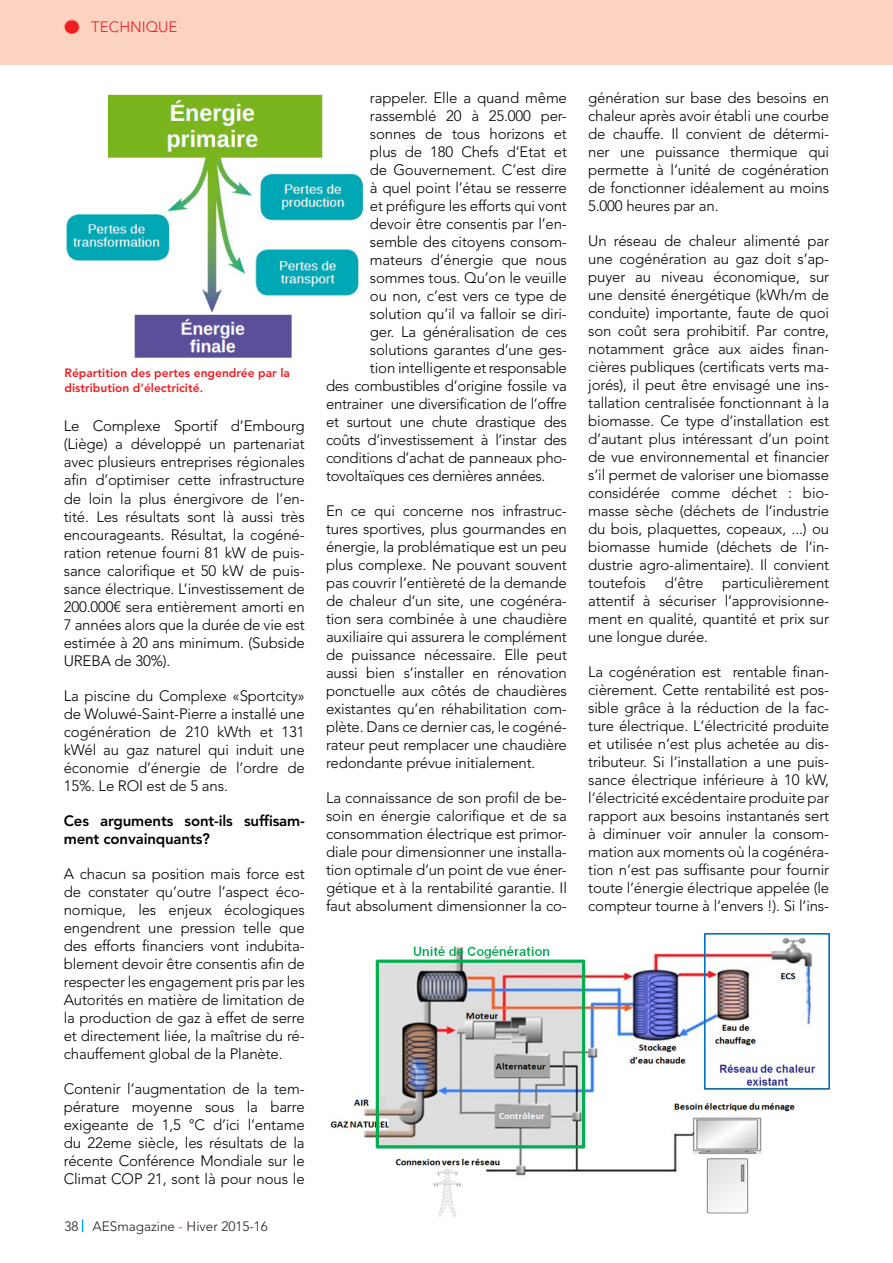
<style>
.page{position:relative;width:893px;height:1263px;background:#fff}
.page>*{position:absolute;margin:0;border:0;box-sizing:border-box;transform-origin:0 0}
.Texte{font:300 15px/18px "Avenir LT Std";letter-spacing:-.01em;color:#000;text-align:justify}
.Texte-2{font:800 15px/18px "Avenir LT Std";letter-spacing:-.01em;color:#000}
.Texte-3{font:300 15px "Avenir LT Std";color:#ee1d23}
.t1{font:300 13.5px "Avenir LT Std";color:#231f20}
.Signature{font:800 12px/14.4px "Avenir LT Std";color:#ee1d23}
.s1{color:#ed028c}
</style>
<div class="page">
<div style="left:0;top:0;width:893px;height:65px;background:#fcd2c0"></div>
<img style="left:66px;top:94px;width:298px;height:264px">
<svg style="left:82px;top:1219px;width:1px;height:13px"></svg>
<svg style="left:64px;top:20px;width:16px;height:15px"></svg>
<img style="left:330px;top:934px;width:499px;height:283px">
<p class="Texte-3" style="left:91px;top:18px;width:88px">TECHNIQUE</p>
<p class="Signature" style="left:64px;top:366px;width:227px">Répartition des pertes engendrée par la distribution d’électricité.</p>
<p class="Texte" style="left:64px;top:417px;width:242px">Le Complexe Sportif d’Embourg (Liège) a développé un partenariat avec plusieurs entreprises régionales afin d’optimiser cette infrastructure de loin la plus énergivore de l’en&shy;tité. Les résultats sont là aussi très encourageants. Résultat, la cogéné&shy;ration retenue fourni 81 kW de puis&shy;sance calorifique et 50 kW de puis&shy;sance électrique. L’investissement de 200.000€ sera entièrement amorti en 7 années alors que la durée de vie est estimée à 20 ans minimum. (Subside UREBA de 30%).</p>
<p class="Texte" style="left:64px;top:686px;width:242px">La piscine du Complexe «Sportcity» de Woluwé-Saint-Pierre a installé une cogénération de 210 kWth et 131 kWél au gaz naturel qui induit une économie d’énergie de l’ordre de 15%. Le ROI est de 5 ans.</p>
<p class="Texte-2" style="left:64px;top:811px;width:242px">Ces arguments sont-ils suffisam&shy;ment convainquants?</p>
<p class="Texte" style="left:64px;top:864px;width:242px">A chacun sa position mais force est de constater qu’outre l’aspect éco&shy;nomique, les enjeux écologiques engendrent une pression telle que des efforts financiers vont indubita&shy;blement devoir être consentis afin de respecter les engagement pris par les Autorités en matière de limitation de la production de gaz à effet de serre et directement liée, la maîtrise du ré&shy;chauffement global de la Planète.</p>
<p class="Texte" style="left:64px;top:1079px;width:242px">Contenir l’augmentation de la tem&shy;pérature moyenne sous la barre exigeante de 1,5 °C d’ici l’entame du 22eme siècle, les résultats de la récente Conférence Mondiale sur le Climat COP 21, sont là pour nous le</p>
<p class="t1" style="left:64px;top:1218px;width:205px">38 AESmagazine <span class="s1">-</span> Hiver 2015-16</p>
<p class="Texte" style="left:370px;top:89px;width:199px">rappeler. Elle a quand même</p>
<p class="Texte" style="left:370px;top:107px;width:199px">rassemblé 20 à 25.000 per-</p>
<p class="Texte" style="left:370px;top:125px;width:199px">sonnes de tous horizons et</p>
<p class="Texte" style="left:370px;top:143px;width:199px">plus de 180 Chefs d’Etat et</p>
<p class="Texte" style="left:370px;top:161px;width:199px">de Gouvernement. C’est dire</p>
<p class="Texte" style="left:370px;top:179px;width:199px">à quel point l’étau se resserre</p>
<p class="Texte" style="left:370px;top:197px;width:199px">et préfigure les efforts qui vont</p>
<p class="Texte" style="left:370px;top:215px;width:199px">devoir être consentis par l’en-</p>
<p class="Texte" style="left:370px;top:233px;width:199px">semble des citoyens consom-</p>
<p class="Texte" style="left:370px;top:251px;width:198px">mateurs d’énergie que nous</p>
<p class="Texte" style="left:370px;top:269px;width:199px">sommes tous. Qu’on le veuille</p>
<p class="Texte" style="left:370px;top:287px;width:199px">ou non, c’est vers ce type de</p>
<p class="Texte" style="left:370px;top:305px;width:199px">solution qu’il va falloir se diri-</p>
<p class="Texte" style="left:370px;top:323px;width:199px">ger. La généralisation de ces</p>
<p class="Texte" style="left:370px;top:341px;width:199px">solutions garantes d’une ges-</p>
<p class="Texte" style="left:370px;top:359px;width:198px">tion intelligente et responsable</p>
<p class="Texte" style="left:326px;top:377px;width:242px">des combustibles d’origine fossile va</p>
<p class="Texte" style="left:326px;top:395px;width:242px">entrainer une diversification de l’offre</p>
<p class="Texte" style="left:326px;top:413px;width:242px">et surtout une chute drastique des</p>
<p class="Texte" style="left:326px;top:431px;width:242px">coûts d’investissement à l’instar des</p>
<p class="Texte" style="left:326px;top:449px;width:242px">conditions d’achat de panneaux pho-</p>
<p class="Texte" style="left:326px;top:467px;width:221px">tovoltaïques ces dernières années.</p>
<p class="Texte" style="left:326px;top:502px;width:242px">En ce qui concerne nos infrastruc&shy;tures sportives, plus gourmandes en énergie, la problématique est un peu plus complexe. Ne pouvant souvent pas couvrir l‘entièreté de la demande de chaleur d‘un site, une cogénéra&shy;tion sera combinée à une chaudière auxiliaire qui assurera le complément de puissance nécessaire. Elle peut aussi bien s‘installer en rénovation ponctuelle aux côtés de chaudières existantes qu’en réhabilitation com&shy;plète. Dans ce dernier cas, le cogéné&shy;rateur peut remplacer une chaudière redondante prévue initialement.</p>
<p class="Texte" style="left:326px;top:789px;width:242px">La connaissance de son profil de be&shy;soin en énergie calorifique et de sa consommation électrique est primor&shy;diale pour dimensionner une installa&shy;tion optimale d‘un point de vue éner&shy;gétique et à la rentabilité garantie. Il faut absolument dimensionner la co-</p>
<p class="Texte" style="left:588px;top:89px;width:242px">génération sur base des besoins en chaleur après avoir établi une courbe de chauffe. Il convient de détermi&shy;ner une puissance thermique qui permette à l‘unité de cogénération de fonctionner idéalement au moins 5.000 heures par an.</p>
<p class="Texte" style="left:588px;top:232px;width:242px">Un réseau de chaleur alimenté par une cogénération au gaz doit s‘ap&shy;puyer au niveau économique, sur une densité énergétique (kWh/m de conduite) importante, faute de quoi son coût sera prohibitif. Par contre, notamment grâce aux aides finan&shy;cières publiques (certificats verts ma&shy;jorés), il peut être envisagé une ins&shy;tallation centralisée fonctionnant à la biomasse. Ce type d‘installation est d‘autant plus intéressant d‘un point de vue environnemental et financier s‘il permet de valoriser une biomasse considérée comme déchet : bio&shy;masse sèche (déchets de l‘industrie du bois, plaquettes, copeaux, ...) ou biomasse humide (déchets de l‘in&shy;dustrie agro-alimentaire). Il convient toutefois</p>
<p class="Texte" style="left:588px;top:574px;width:242px;text-indent:134px">particulièrement attentif à sécuriser l‘approvisionne&shy;ment en qualité, quantité et prix sur une longue durée.</p>
<p class="Texte" style="left:588px;top:663px;width:242px">La cogénération est rentable finan&shy;cièrement. Cette rentabilité est pos&shy;sible grâce à la réduction de la fac&shy;ture électrique. L‘électricité produite et utilisée n‘est plus achetée au dis&shy;tributeur. Si l‘installation a une puis&shy;sance électrique inférieure à 10 kW, l‘électricité excédentaire produite par rapport aux besoins instantanés sert à diminuer voir annuler la consom&shy;mation aux moments où la cogénéra&shy;tion n‘est pas suffisante pour fournir toute l‘énergie électrique appelée (le compteur tourne à l‘envers !). Si l‘ins-</p>
<p class="Texte" style="left:665px;top:574px;width:40px">d‘être</p>
</div>
